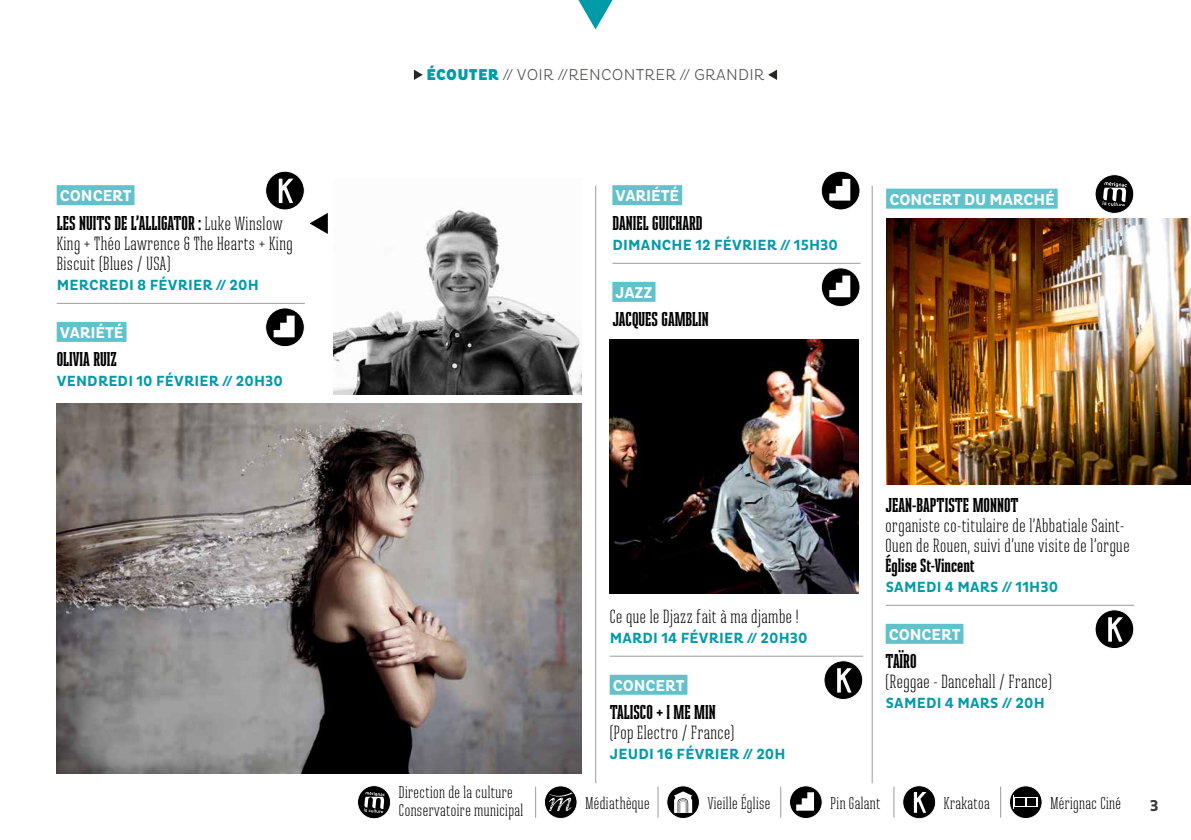
<style>
.page{position:relative;width:1191px;height:840px;background:#fff}
.page>*{position:absolute;margin:0;border:0;box-sizing:border-box;transform-origin:0 0}
.t1{font:700 20px "Ristretto Slab Pro";color:#000}
.t2{font:300 19px/20px "Ristretto Slab Pro";letter-spacing:.025em;color:#000}
.t3{font:700 19px "Ristretto Slab Pro";color:#000}
.t4{font:300 17px/18px "Ristretto Slab Pro";letter-spacing:.025em;color:#000}
.t5{font:700 16px "Pluto Cond";letter-spacing:-.005em;color:#fff}
.t6{font:300 16px "Pluto Cond";letter-spacing:.015em;color:#565655}
.t7{font:700 16px "Pluto Cond";color:#3a3a39}
.t8{font:700 15px "Pluto Cond";letter-spacing:.015em;color:#009ba8}
.s1{font-weight:300;font-size:19px}
.s2{font-weight:900;color:#009ba8}
</style>
<div class="page">
<hr style="left:595px;top:185px;width:1px;height:597px;background:#9c9c9d">
<hr style="left:871px;top:185px;width:1px;height:597px;background:#9c9c9d">
<svg style="left:578px;top:0;width:35px;height:29px"></svg>
<svg style="left:414px;top:70px;width:9px;height:10px"></svg>
<svg style="left:768px;top:70px;width:9px;height:10px"></svg>
<hr style="left:535px;top:786px;width:1px;height:31px;background:#9c9c9d">
<hr style="left:657px;top:786px;width:1px;height:31px;background:#9c9c9d">
<hr style="left:780px;top:786px;width:1px;height:31px;background:#9c9c9d">
<hr style="left:893px;top:786px;width:1px;height:31px;background:#9c9c9d">
<hr style="left:1000px;top:786px;width:1px;height:31px;background:#9c9c9d">
<svg style="left:544px;top:785px;width:33px;height:33px"></svg>
<div style="left:544px;top:784px;width:33px;height:34px;border:1px solid #fff;border-radius:50%"></div>
<svg style="left:549px;top:792px;width:23px;height:18px"></svg>
<svg style="left:1009px;top:785px;width:33px;height:33px"></svg>
<div style="left:1009px;top:784px;width:33px;height:34px;border:1px solid #fff;border-radius:50%"></div>
<hr style="left:1013px;top:794px;width:25px;height:3px;background:#fff">
<svg style="left:1013px;top:795px;width:25px;height:13px"></svg>
<svg style="left:902px;top:785px;width:33px;height:33px"></svg>
<div style="left:902px;top:784px;width:34px;height:34px;border:1px solid #fff;border-radius:50%"></div>
<svg style="left:914px;top:791px;width:12px;height:21px"></svg>
<svg style="left:357px;top:785px;width:33px;height:33px"></svg>
<div style="left:357px;top:784px;width:34px;height:34px;border:1px solid #fff;border-radius:50%"></div>
<svg style="left:364px;top:791px;width:21px;height:20px"></svg>
<svg style="left:789px;top:785px;width:33px;height:33px"></svg>
<div style="left:789px;top:784px;width:33px;height:34px;border:1px solid #fff;border-radius:50%"></div>
<svg style="left:796px;top:791px;width:18px;height:19px"></svg>
<svg style="left:667px;top:785px;width:32px;height:33px"></svg>
<div style="left:666px;top:784px;width:34px;height:34px;border:1px solid #fff;border-radius:50%"></div>
<svg style="left:674px;top:791px;width:18px;height:21px"></svg>
<div style="left:57px;top:185px;width:77px;height:20px;background:#62c2cc"></div>
<hr style="left:57px;top:303px;width:248px;height:1px;background:#9c9c9d">
<div style="left:57px;top:322px;width:69px;height:20px;background:#62c2cc"></div>
<div style="left:266px;top:171px;width:38px;height:39px;background:#000;border-radius:50%"></div>
<div style="left:265px;top:171px;width:40px;height:39px;border:1px solid #fff;border-radius:50%"></div>
<svg style="left:279px;top:178px;width:14px;height:25px"></svg>
<div style="left:266px;top:308px;width:38px;height:38px;background:#000;border-radius:50%"></div>
<div style="left:265px;top:307px;width:40px;height:40px;border:1px solid #fff;border-radius:50%"></div>
<svg style="left:274px;top:315px;width:21px;height:22px"></svg>
<div style="left:612px;top:185px;width:70px;height:20px;background:#62c2cc"></div>
<hr style="left:612px;top:263px;width:248px;height:1px;background:#9c9c9d">
<div style="left:612px;top:282px;width:43px;height:20px;background:#62c2cc"></div>
<svg style="left:821px;top:171px;width:39px;height:39px"></svg>
<div style="left:820px;top:171px;width:40px;height:39px;border:1px solid #fff;border-radius:50%"></div>
<svg style="left:829px;top:179px;width:21px;height:21px"></svg>
<svg style="left:821px;top:268px;width:39px;height:38px"></svg>
<div style="left:820px;top:267px;width:40px;height:40px;border:1px solid #fff;border-radius:50%"></div>
<svg style="left:829px;top:275px;width:21px;height:22px"></svg>
<img style="left:886px;top:219px;width:305px;height:265px">
<img style="left:57px;top:403px;width:524px;height:370px">
<img style="left:333px;top:207px;width:248px;height:187px">
<img style="left:609px;top:339px;width:249px;height:254px">
<div style="left:886px;top:188px;width:171px;height:20px;background:#62c2cc"></div>
<div style="left:1095px;top:174px;width:38px;height:39px;background:#000;border-radius:50%"></div>
<div style="left:1094px;top:174px;width:40px;height:40px;border:1px solid #fff;border-radius:50%"></div>
<svg style="left:1102px;top:182px;width:24px;height:24px"></svg>
<hr style="left:609px;top:655px;width:254px;height:1px;background:#9c9c9d">
<div style="left:609px;top:674px;width:78px;height:20px;background:#62c2cc"></div>
<div style="left:824px;top:660px;width:38px;height:39px;background:#000;border-radius:50%"></div>
<div style="left:823px;top:660px;width:40px;height:39px;border:1px solid #fff;border-radius:50%"></div>
<svg style="left:837px;top:668px;width:15px;height:24px"></svg>
<hr style="left:885px;top:604px;width:249px;height:1px;background:#9c9c9d">
<div style="left:885px;top:623px;width:78px;height:20px;background:#62c2cc"></div>
<div style="left:1095px;top:609px;width:38px;height:39px;background:#000;border-radius:50%"></div>
<div style="left:1094px;top:609px;width:40px;height:39px;border:1px solid #fff;border-radius:50%"></div>
<svg style="left:1108px;top:617px;width:15px;height:24px"></svg>
<svg style="left:310px;top:213px;width:18px;height:21px"></svg>
<p class="t5" style="left:60px;top:186px;width:73px">CONCERT</p>
<p class="t1" style="left:57px;top:211px;width:227px">LES NUITS DE L’ALLIGATOR : <span class="s1">Luke Winslow</span></p>
<p class="t2" style="left:57px;top:233px;width:237px">King + Théo Lawrence &amp; The Hearts + King<br>Biscuit (Blues / USA)</p>
<p class="t8" style="left:57px;top:276px;width:203px">MERCREDI 8 FÉVRIER // 20H</p>
<p class="t5" style="left:60px;top:323px;width:65px">VARIÉTÉ</p>
<p class="t1" style="left:57px;top:347px;width:62px">OLIVIA RUIZ</p>
<p class="t8" style="left:57px;top:372px;width:228px">VENDREDI 10 FÉVRIER // 20H30</p>
<p class="t6" style="left:426px;top:65px;width:340px"><span class="s2">ÉCOUTER</span> // VOIR //RENCONTRER // GRANDIR</p>
<p class="t5" style="left:615px;top:186px;width:65px">VARIÉTÉ</p>
<p class="t1" style="left:612px;top:211px;width:92px">DANIEL GUICHARD</p>
<p class="t8" style="left:612px;top:236px;width:227px">DIMANCHE 12 FÉVRIER // 15H30</p>
<p class="t5" style="left:615px;top:283px;width:38px">JAZZ</p>
<p class="t1" style="left:612px;top:307px;width:98px">JACQUES GAMBLIN</p>
<p class="t5" style="left:889px;top:190px;width:167px">CONCERT DU MARCHÉ</p>
<p class="t2" style="left:609px;top:605px;width:190px">Ce que le Djazz fait à ma djambe !</p>
<p class="t8" style="left:610px;top:628px;width:199px">MARDI 14 FÉVRIER // 20H30</p>
<p class="t5" style="left:613px;top:675px;width:73px">CONCERT</p>
<p class="t1" style="left:609px;top:700px;width:108px">TALISCO + I ME MIN</p>
<p class="t2" style="left:609px;top:722px;width:126px">(Pop Electro / France)</p>
<p class="t8" style="left:610px;top:745px;width:177px">JEUDI 16 FÉVRIER // 20H</p>
<p class="t1" style="left:885px;top:492px;width:134px">JEAN-BAPTISTE MONNOT</p>
<p class="t2" style="left:885px;top:515px;width:245px">organiste co-titulaire de l’Abbatiale Saint-<br>Ouen de Rouen, suivi d’une visite de l’orgue</p>
<p class="t3" style="left:885px;top:553px;width:90px">Église St-Vincent</p>
<p class="t8" style="left:885px;top:577px;width:174px">SAMEDI 4 MARS // 11H30</p>
<p class="t5" style="left:889px;top:625px;width:73px">CONCERT</p>
<p class="t1" style="left:885px;top:649px;width:32px">TAÏRO</p>
<p class="t2" style="left:885px;top:671px;width:168px">(Reggae - Dancehall / France)</p>
<p class="t8" style="left:885px;top:694px;width:160px">SAMEDI 4 MARS // 20H</p>
<p class="t4" style="left:399px;top:783px;width:126px">Direction de la culture<br>Conservatoire municipal</p>
<p class="t4" style="left:585px;top:793px;width:66px">Médiathèque</p>
<p class="t4" style="left:707px;top:793px;width:64px">Vieille Église</p>
<p class="t4" style="left:830px;top:793px;width:51px">Pin Galant</p>
<p class="t4" style="left:944px;top:793px;width:47px">Krakatoa</p>
<p class="t4" style="left:1050px;top:793px;width:72px">Mérignac Ciné</p>
<p class="t7" style="left:1149px;top:795px;width:10px">3</p>
</div>
